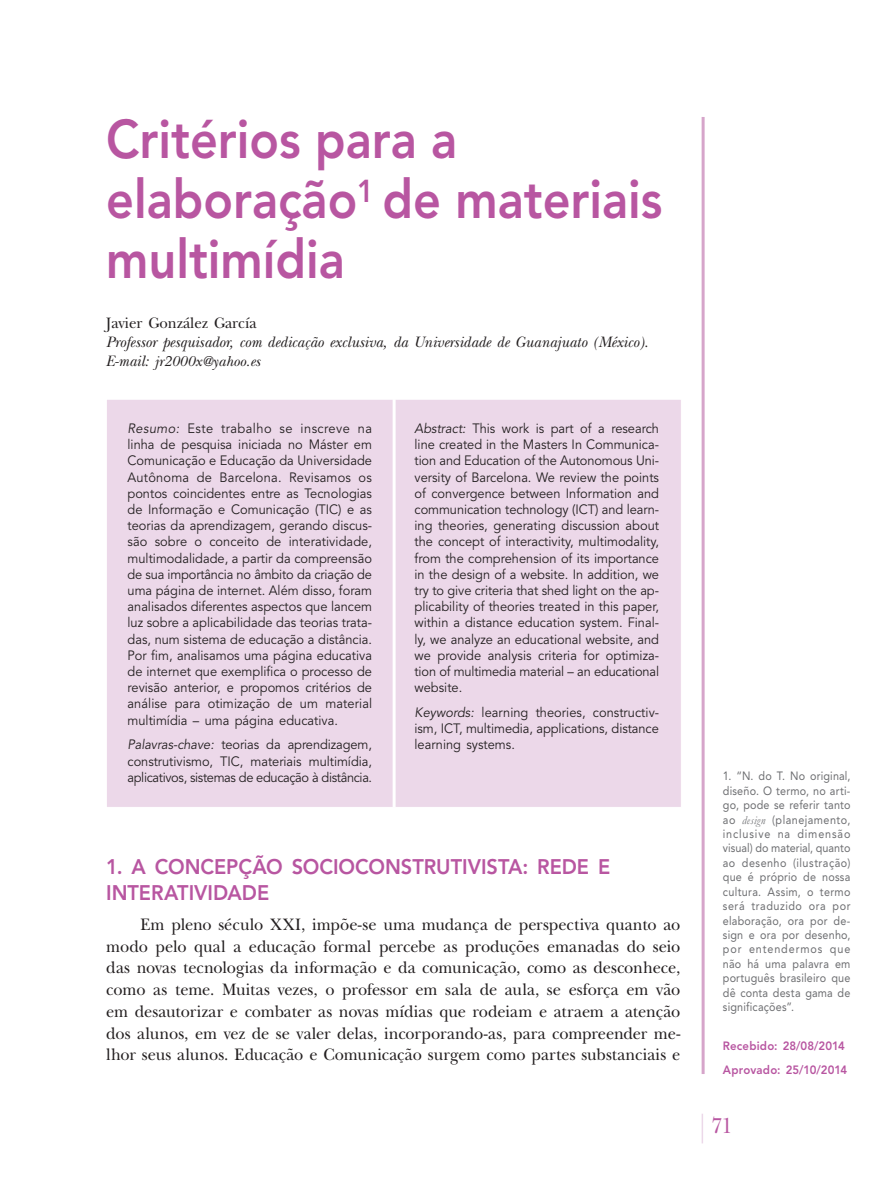
<style>
.page{position:relative;width:893px;height:1191px;background:#fff}
.page>*{position:absolute;margin:0;border:0;box-sizing:border-box;transform-origin:0 0}
.t1{font:800 54px/60px "Avenir LT Std";color:#b856a1;scale:.9 1}
.t2{font:800 31.5px "Avenir LT Std";color:#b856a1;scale:.9 1}
.t3{font:22.5px "New Baskerville Std";color:#b856a1;scale:.9 1}
.t4{font:800 21px/25.5px "Avenir LT Std";color:#b856a1;scale:.95 1}
.t5{font:17.25px/21.8px "New Baskerville Std";color:#231f20;text-align:justify;scale:.95 1}
.t6{font:italic 15.75px "New Baskerville Std";color:#231f20;scale:.95 1}
.t7{font:15.75px "New Baskerville Std";color:#231f20;scale:.95 1}
.t8{font:italic 15px "New Baskerville Std";color:#231f20}
.t9{font:13.5px/16.2px "Avenir LT Std";letter-spacing:-.005em;color:#231f20;text-align:justify;scale:.95 1}
.t10{font:12px/14.4px "Avenir LT Std";letter-spacing:.02em;color:#6c6d70;text-align:justify;scale:.9 1}
.t11{font:800 12px/24px "Avenir LT Std";color:#b856a1;scale:.95 1}
.s1{font-size:15.75px}
.s2{font-style:italic}
.s3{font-family:"Garamond";font-style:italic}
</style>
<div class="page">
<hr style="left:702px;top:117px;width:3px;height:957px;background:#d6a5ca">
<hr style="left:702px;top:1113px;width:1px;height:30px;background:#ecd8e9">
<div style="left:106px;top:399px;width:575px;height:408px;background:#ecd8e9;border:1px solid #fff"></div>
<hr style="left:393px;top:399px;width:3px;height:408px;background:#fff">
<h1 class="t1" style="left:106px;top:109px;width:619px">Critérios para a elaboração de materiais multimídia</h1>
<p class="t7" style="left:106px;top:313px;width:160px">Javier González García</p>
<p class="t6" style="left:106px;top:332px;width:572px">Professor pesquisador, com dedicação exclusiva, da Universidade de Guanajuato (México).</p>
<p class="t8" style="left:106px;top:352px;width:155px"><span class="s1">E-mail:</span> jr2000x@yahoo.es</p>
<h2 class="t2" style="left:357px;top:173px;width:20px">1</h2>
<p class="t9" style="left:128px;top:420px;width:259px"><span class="s2">Resumo:</span> Este trabalho se inscreve na linha de pesquisa iniciada no Máster em Comunicação e Educação da Universidade Autônoma de Barcelona. Revisamos os pontos coincidentes entre as Tecnologias de Informação e Comunicação (TIC) e as teorias da aprendizagem, gerando discus&shy;são sobre o conceito de interatividade, multimodalidade, a partir da compreensão de sua importância no âmbito da criação de uma página de internet. Além disso, foram analisados diferentes aspectos que lancem luz sobre a aplicabilidade das teorias trata&shy;das, num sistema de educação a distância.<br>Por fim, analisamos uma página educativa de internet que exemplifica o processo de revisão anterior, e propomos critérios de análise para otimização de um material multimídia – uma página educativa.</p>
<p class="t9" style="left:128px;top:737px;width:259px"><span class="s2">Palavras-chave:</span> teorias da aprendizagem, construtivismo, TIC, materiais multimídia, aplicativos, sistemas de educação à distância.</p>
<p class="t9" style="left:415px;top:420px;width:259px"><span class="s2">Abstract:</span> This work is part of a research line created in the Masters In Communica&shy;tion and Education of the Autonomous Uni&shy;versity of Barcelona. We review the points of convergence between Information and communication technology (ICT) and learn&shy;ing theories, generating discussion about the concept of interactivity, multimodality, from the comprehension of its importance in the design of a website. In addition, we try to give criteria that shed light on the ap&shy;plicability of theories treated in this paper, within a distance education system. Final&shy;ly, we analyze an educational website, and we provide analysis criteria for optimiza&shy;tion of multimedia material – an educational website.</p>
<p class="t9" style="left:415px;top:704px;width:259px"><span class="s2">Keywords:</span> learning theories, constructiv&shy;ism, ICT, multimedia, applications, distance learning systems.</p>
<h3 class="t4" style="left:106px;top:854px;width:532px">1. A concepção socioconstrutivista: rede e interatividade</h3>
<p class="t5" style="left:106px;top:913px;width:606px;text-indent:34px">Em pleno século XXI, impõe-se uma mudança de perspectiva quanto ao modo pelo qual a educação formal percebe as produções emanadas do seio das novas tecnologias da informação e da comunicação, como as desconhece, como as teme. Muitas vezes, o professor em sala de aula, se esforça em vão em desautorizar e combater as novas mídias que rodeiam e atraem a atenção dos alunos, em vez de se valer delas, incorporando-as, para compreender me&shy;lhor seus alunos. Educação e Comunicação surgem como partes substanciais e</p>
<p class="t10" style="left:723px;top:769px;width:143px">1. “N. do T. No original, diseño. O termo, no arti&shy;go, pode se referir tanto ao <span class="s3">design</span> (planejamento, inclusive na dimensão visual) do material, quanto ao desenho (ilustração) que é próprio de nossa cultura. Assim, o termo será traduzido ora por elaboração, ora por de&shy;sign e ora por desenho, por entendermos que não há uma palavra em português brasileiro que dê conta desta gama de significações”.</p>
<p class="t11" style="left:723px;top:1033px;width:132px">Recebido: 28/08/2014<br>Aprovado: 25/10/2014</p>
<h3 class="t3" style="left:711px;top:1113px;width:25px">71</h3>
</div>
